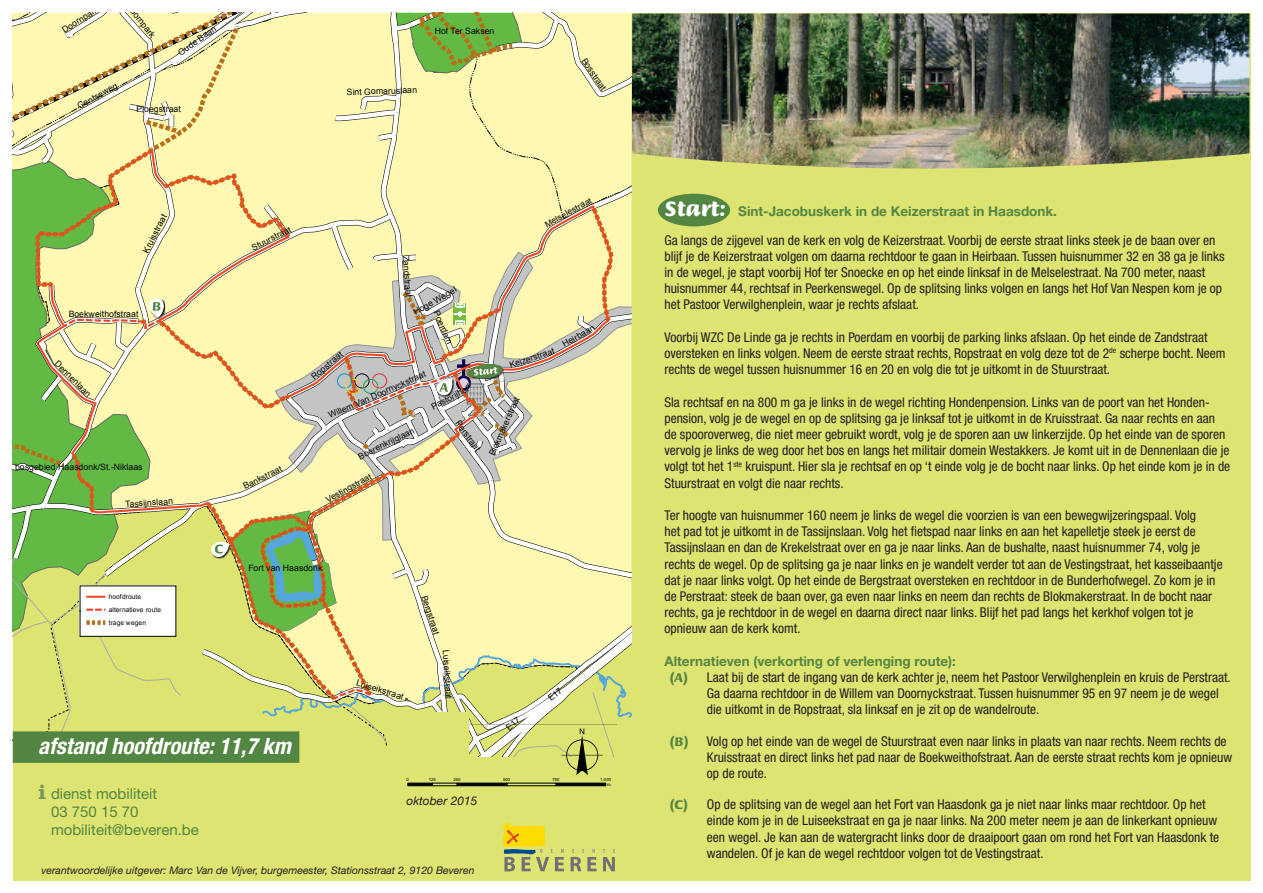
<style>
.page{position:relative;width:1263px;height:893px;background:#fff}
.page>*{position:absolute;margin:0;border:0;box-sizing:border-box;transform-origin:0 0}
.t1{font:68.4px "ESRI North";color:#030505}
.t2{font:italic 700 condensed 22.5px "Helvetica Neue LT Std";color:#fff}
.t3{font:15px/18px "Helvetica Neue LT Std";color:#548643}
.t4{font:condensed 13.5px/16.2px "Helvetica Neue LT Std";color:#231f20}
.t5{font:700 13.5px "Helvetica Neue LT Std";color:#548643}
.t6{font:italic 12px "Helvetica Neue LT Std";color:#231f20}
.t7{font:italic 10.5px "Helvetica Neue LT Std";color:#231f20}
.t8{font:8.7px "Arial";letter-spacing:-.005em;color:#030505}
.t9{font:6.6px/12.9px "Arial";letter-spacing:.005em;color:#030505}
.t10{font:4.2px/4.9px "Arial";letter-spacing:.005em;color:#030505;text-align:right}
.s1{font-family:"Clarendon LT Std";font-weight:700;font-size:21px;color:#77975c}
.s2{font-family:"Briem Script Std";font-weight:900;font-stretch:normal;font-size:22.5px;color:#fff}
.s3{font-weight:700;font-stretch:normal;color:#548643}
.s4{font-family:"Briem Script Std";font-weight:900;font-stretch:normal;color:#548643}
</style>
<div class="page">
<div style="left:13px;top:13px;width:1237px;height:867px;background:#dde471"></div>
<svg style="left:570px;top:849px;width:26px;height:22px"></svg>
<svg style="left:603px;top:849px;width:12px;height:22px"></svg>
<svg style="left:502px;top:823px;width:62px;height:48px"></svg>
<img style="left:632px;top:14px;width:617px;height:155px">
<div style="left:658px;top:194px;width:72px;height:32px;background:#548643;border-radius:50%"></div>
<svg style="left:12px;top:13px;width:620px;height:774px"></svg>
<p class="t8" style="left:60px;top:26px;width:42px;rotate:-32deg">Doornpark</p>
<p class="t8" style="left:133px;top:1px;width:42px;rotate:52deg">Doornpark</p>
<p class="t8" style="left:176px;top:48px;width:46px;rotate:-35deg">Oude Baan</p>
<p class="t8" style="left:75px;top:101px;width:46px;rotate:-29deg">Gentseweg</p>
<p class="t8" style="left:137px;top:103px;width:46px">Ploegstraat</p>
<p class="t8" style="left:435px;top:25px;width:61px">Hof Ter Saksen</p>
<p class="t8" style="left:347px;top:87px;width:72px;rotate:-2deg">Sint Gomaruslaan</p>
<p class="t8" style="left:588px;top:56px;width:38px;rotate:56deg">Bosstraat</p>
<p class="t8" style="left:140px;top:249px;width:44px;rotate:-63deg">Kruisstraat</p>
<p class="t8" style="left:69px;top:308px;width:71px">Boekweithofstraat</p>
<p class="t8" style="left:60px;top:358px;width:49px;rotate:45deg">Dennenlaan</p>
<p class="t8" style="left:15px;top:461px;width:129px">bosgebied Haasdonk/St.-Niklaas</p>
<p class="t8" style="left:125px;top:498px;width:49px;rotate:-4deg">Tassijnslaan</p>
<p class="t9" style="left:109px;top:591px;width:54px">hoofdroute alternatieve route trage wegen</p>
<p class="t8" style="left:250px;top:243px;width:44px;rotate:-26deg">Stuurstraat</p>
<p class="t8" style="left:241px;top:482px;width:44px;rotate:-27deg">Bankstraat</p>
<p class="t8" style="left:543px;top:220px;width:54px;rotate:-29deg">Melselestraat</p>
<p class="t8" style="left:412px;top:255px;width:44px;rotate:86deg">Zandstraat</p>
<p class="t8" style="left:411px;top:308px;width:50px;rotate:-30deg">Hoge Wegel</p>
<p class="t8" style="left:414px;top:307px;width:43px;rotate:-28deg">Pastorijhof</p>
<p class="t8" style="left:442px;top:309px;width:37px;rotate:67deg">Poerdam</p>
<p class="t8" style="left:447px;top:323px;width:37px;rotate:54deg">Perstraat</p>
<p class="t8" style="left:560px;top:339px;width:37px;rotate:-29deg">Heirbaan</p>
<p class="t8" style="left:508px;top:360px;width:48px;rotate:-18deg">Keizerstraat</p>
<p class="t8" style="left:309px;top:373px;width:40px;rotate:-40deg">Ropstraat</p>
<p class="t8" style="left:327px;top:411px;width:107px;rotate:-24deg">Willem Van Doornyckstraat</p>
<p class="t8" style="left:429px;top:402px;width:43px;rotate:-28deg">Pastorijhof</p>
<p class="t8" style="left:486px;top:453px;width:65px;rotate:-66deg">Blokmakerstraat</p>
<p class="t8" style="left:462px;top:418px;width:37px;rotate:54deg">Perstraat</p>
<p class="t8" style="left:356px;top:452px;width:63px;rotate:-26deg">Boerenkrijglaan</p>
<p class="t8" style="left:324px;top:495px;width:52px;rotate:-29deg">Vestingstraat</p>
<p class="t8" style="left:248px;top:563px;width:76px">Fort van Haasdonk</p>
<p class="t8" style="left:358px;top:677px;width:51px;rotate:18deg">Luiseikstraat</p>
<p class="t8" style="left:429px;top:594px;width:42px;rotate:71deg">Bergstraat</p>
<p class="t8" style="left:451px;top:649px;width:51px;rotate:86deg">Luiseikstraat</p>
<h2 class="t2" style="left:38px;top:733px;width:254px">afstand hoofdroute: 11,7 km</h2>
<p class="t3" style="left:51px;top:784px;width:149px;text-indent:-13px"><span class="s1">i</span> dienst mobiliteit<br>03 750 15 70 mobiliteit@beveren.be</p>
<h1 class="t1" style="left:561px;top:712px;width:43px">o</h1>
<p class="t10" style="left:407px;top:777px;width:4px">0</p>
<p class="t10" style="left:429px;top:777px;width:9px">125</p>
<p class="t10" style="left:453px;top:777px;width:9px">250</p>
<p class="t10" style="left:503px;top:777px;width:9px">500</p>
<p class="t10" style="left:552px;top:777px;width:9px">750</p>
<p class="t10" style="left:600px;top:777px;width:13px">1.000 m.</p>
<p class="t6" style="left:406px;top:793px;width:72px">oktober 2015</p>
<p class="t7" style="left:41px;top:864px;width:435px">verantwoordelijke uitgever: Marc Van de Vijver, burgemeester, Stationsstraat 2, 9120 Beveren</p>
<p class="t10" style="left:421px;top:872px;width:4px">0</p>
<p class="t10" style="left:444px;top:872px;width:9px">125</p>
<p class="t10" style="left:468px;top:872px;width:9px">250</p>
<p class="t4" style="left:664px;top:197px;width:552px;line-height:28.2px"><span class="s2">Start:</span> <span class="s3">Sint-Jacobuskerk in de Keizerstraat in Haasdonk.<br></span>Ga langs de zijgevel van de kerk en volg de Keizerstraat. Voorbij de eerste straat links steek je de baan over en</p>
<p class="t4" style="left:664px;top:248px;width:562px">blijf je de Keizerstraat volgen om daarna rechtdoor te gaan in Heirbaan. Tussen huisnummer 32 en 38 ga je links in de wegel, je stapt voorbij Hof ter Snoecke en op het einde linksaf in de Melselestraat. Na 700 meter, naast huisnummer 44, rechtsaf in Peerkenswegel. Op de splitsing links volgen en langs het Hof Van Nespen kom je op het Pastoor Verwilghenplein, waar je rechts afslaat.</p>
<p class="t4" style="left:664px;top:329px;width:563px">Voorbij WZC De Linde ga je rechts in Poerdam en voorbij de parking links afslaan. Op het einde de Zandstraat oversteken en links volgen. Neem de eerste straat rechts, Ropstraat en volg deze tot de 2<sup>de</sup> scherpe bocht. Neem rechts de wegel tussen huisnummer 16 en 20 en volg die tot je uitkomt in de Stuurstraat.</p>
<p class="t4" style="left:664px;top:394px;width:567px">Sla rechtsaf en na 800 m ga je links in de wegel richting Hondenpension. Links van de poort van het Honden&shy;pension, volg je de wegel en op de splitsing ga je linksaf tot je uitkomt in de Kruisstraat. Ga naar rechts en aan de spooroverweg, die niet meer gebruikt wordt, volg je de sporen aan uw linkerzijde. Op het einde van de sporen vervolg je links de weg door het bos en langs het militair domein Westakkers. Je komt uit in de Dennenlaan die je volgt tot het 1<sup>ste</sup> kruispunt. Hier sla je rechtsaf en op ‘t einde volg je de bocht naar links. Op het einde kom je in de Stuurstraat en volgt die naar rechts.</p>
<p class="t4" style="left:664px;top:507px;width:560px">Ter hoogte van huisnummer 160 neem je links de wegel die voorzien is van een bewegwijzeringspaal. Volg<br>het pad tot je uitkomt in de Tassijnslaan. Volg het fietspad naar links en aan het kapelletje steek je eerst de Tassijnslaan en dan de Krekelstraat over en ga je naar links. Aan de bushalte, naast huisnummer 74, volg je rechts de wegel. Op de splitsing ga je naar links en je wandelt verder tot aan de Vestingstraat, het kasseibaantje dat je naar links volgt. Op het einde de Bergstraat oversteken en rechtdoor in de Bunderhofwegel. Zo kom je in de Perstraat: steek de baan over, ga even naar links en neem dan rechts de Blokmakerstraat. In de bocht naar rechts, ga je rechtdoor in de wegel en daarna direct naar links. Blijf het pad langs het kerkhof volgen tot je opnieuw aan de kerk komt.</p>
<p class="t5" style="left:664px;top:653px;width:293px">Alternatieven (verkorting of verlenging route):</p>
<p class="t4" style="left:669px;top:669px;width:563px"><span class="s4">(A)</span> Laat bij de start de ingang van de kerk achter je, neem het Pastoor Verwilghenplein en kruis de Perstraat.</p>
<p class="t4" style="left:707px;top:685px;width:513px">Ga daarna rechtdoor in de Willem van Doornyckstraat. Tussen huisnummer 95 en 97 neem je de wegel</p>
<p class="t4" style="left:707px;top:701px;width:334px">die uitkomt in de Ropstraat, sla linksaf en je zit op de wandelroute.</p>
<p class="t4" style="left:707px;top:733px;width:527px;text-indent:-38px"><span class="s4">(B)</span> Volg op het einde van de wegel de Stuurstraat even naar links in plaats van naar rechts. Neem rechts de<br>Kruisstraat en direct links het pad naar de Boekweithofstraat. Aan de eerste straat rechts kom je opnieuw op de route.</p>
<p class="t4" style="left:707px;top:796px;width:514px;text-indent:-38px"><span class="s4">(C)</span> Op de splitsing van de wegel aan het Fort van Haasdonk ga je niet naar links maar rechtdoor. Op het einde kom je in de Luiseekstraat en ga je naar links. Na 200 meter neem je aan de linkerkant opnieuw een wegel. Je kan aan de watergracht links door de draaipoort gaan om rond het Fort van Haasdonk te wandelen. Of je kan de wegel rechtdoor volgen tot de Vestingstraat.</p>
</div>
